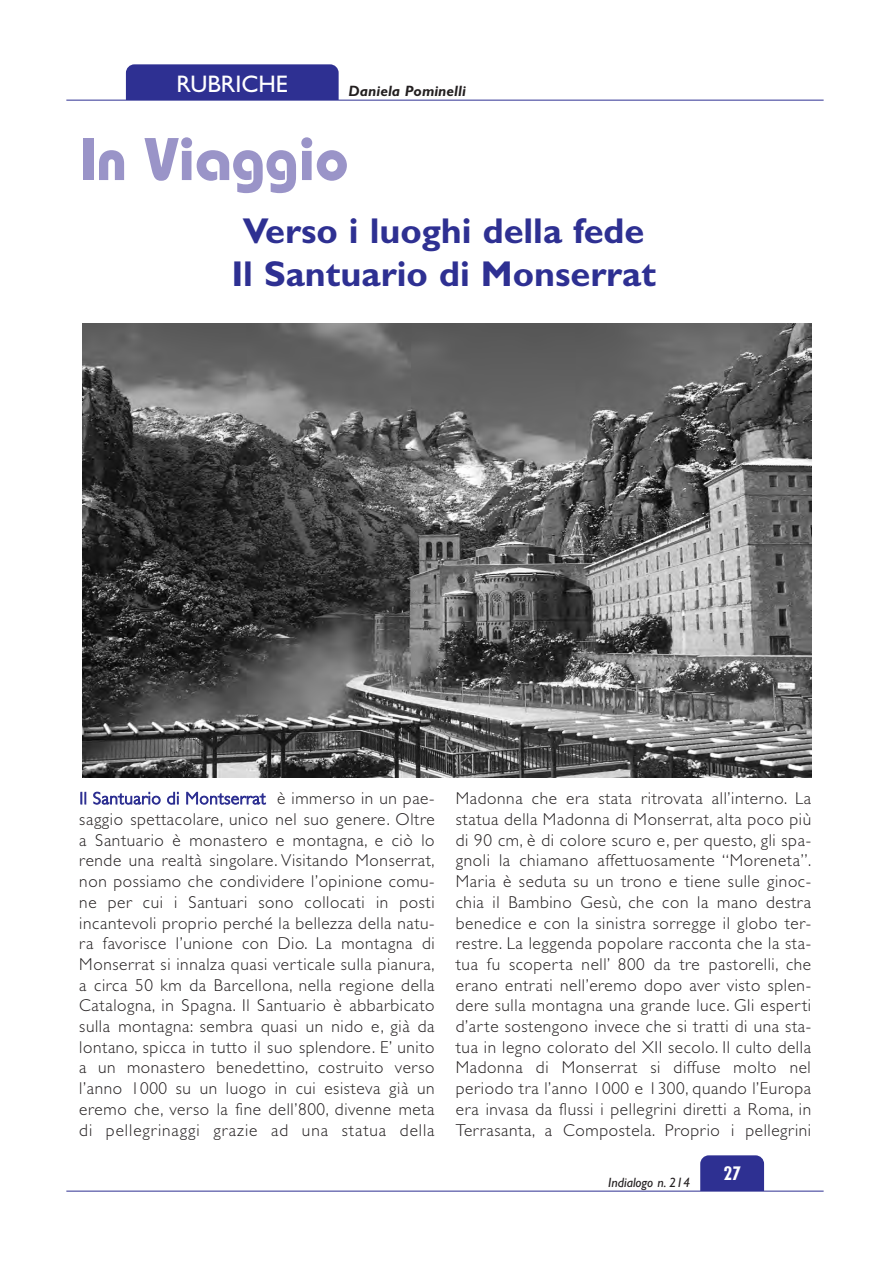
<style>
.page{position:relative;width:893px;height:1263px;background:#fff}
.page>*{position:absolute;margin:0;border:0;box-sizing:border-box;transform-origin:0 0}
.t1{font:700 60px "Bauhaus";color:#9a94c8}
.t2{font:700 36px/43.2px "Gill Sans";color:#2e3092;text-align:center}
.t3{font:24px "Gill Sans";color:#fff}
.t4{font:700 condensed 18px "Futura";color:#fff}
.t5{font:300 17.25px/20.7px "Gill Sans";letter-spacing:.035em;color:#231f20;text-align:justify}
.t6{font:italic 700 15px "Gill Sans";color:#231f20}
.t7{font:italic 13.5px "Gill Sans";color:#231f20}
.s1{color:#2e3092}
</style>
<div class="page">
<div style="left:126px;top:64px;width:212px;height:51px;background:#2e3092;border-radius:9px"></div>
<div style="left:66px;top:100px;width:757px;height:21px;background:#fff"></div>
<hr style="left:66px;top:100px;width:757px;height:1px;background:#2e3092">
<svg style="left:81px;top:792px;width:5px;height:12px"></svg>
<svg style="left:93px;top:792px;width:68px;height:13px"></svg>
<svg style="left:167px;top:792px;width:11px;height:13px"></svg>
<svg style="left:186px;top:792px;width:80px;height:13px"></svg>
<img style="left:82px;top:324px;width:729px;height:454px">
<div style="left:700px;top:1155px;width:64px;height:51px;background:#2e3092;border-radius:9px"></div>
<div style="left:66px;top:1191px;width:757px;height:21px;background:#fff"></div>
<hr style="left:66px;top:1191px;width:757px;height:1px;background:#2e3092">
<h3 class="t3" style="left:177px;top:70px;width:113px">RUBRICHE</h3>
<p class="t6" style="left:348px;top:86px;width:119px">Daniela Pominelli</p>
<h1 class="t1" style="left:80px;top:138px;width:270px">In Viaggio</h1>
<h2 class="t2" style="left:231px;top:213px;width:426px">Verso i luoghi della fede<br>Il Santuario di Monserrat</h2>
<p class="t5" style="left:79px;top:790px;width:357px"><span class="s1">Il Santuario di Montserrat</span> è immerso in un pae&shy;saggio spettacolare, unico nel suo genere. Oltre a Santuario è monastero e montagna, e ciò lo rende una realtà singolare. Visitando Monserrat, non possiamo che condividere l’opinione comu&shy;ne per cui i Santuari sono collocati in posti incantevoli proprio perché la bellezza della natu&shy;ra favorisce l’unione con Dio. La montagna di Monserrat si innalza quasi verticale sulla pianura, a circa 50 km da Barcellona, nella regione della Catalogna, in Spagna. Il Santuario è abbarbicato sulla montagna: sembra quasi un nido e, già da lontano, spicca in tutto il suo splendore. E’ unito a un monastero benedettino, costruito verso l’anno 1000 su un luogo in cui esisteva già un eremo che, verso la fine dell’800, divenne meta di pellegrinaggi grazie ad una statua della</p>
<p class="t5" style="left:456px;top:790px;width:357px">Madonna che era stata ritrovata all’interno. La statua della Madonna di Monserrat, alta poco più di 90 cm, è di colore scuro e, per questo, gli spa&shy;gnoli la chiamano affettuosamente “Moreneta”.<br>Maria è seduta su un trono e tiene sulle ginoc&shy;chia il Bambino Gesù, che con la mano destra benedice e con la sinistra sorregge il globo ter&shy;restre. La leggenda popolare racconta che la sta&shy;tua fu scoperta nell’ 800 da tre pastorelli, che erano entrati nell’eremo dopo aver visto splen&shy;dere sulla montagna una grande luce. Gli esperti d’arte sostengono invece che si tratti di una sta&shy;tua in legno colorato del XII secolo. Il culto della Madonna di Monserrat si diffuse molto nel periodo tra l’anno 1000 e 1300, quando l’Europa era invasa da flussi i pellegrini diretti a Roma, in Terrasanta, a Compostela. Proprio i pellegrini</p>
<p class="t4" style="left:723px;top:1162px;width:19px">27</p>
<p class="t7" style="left:608px;top:1175px;width:83px">Indialogo n. 214</p>
</div>
